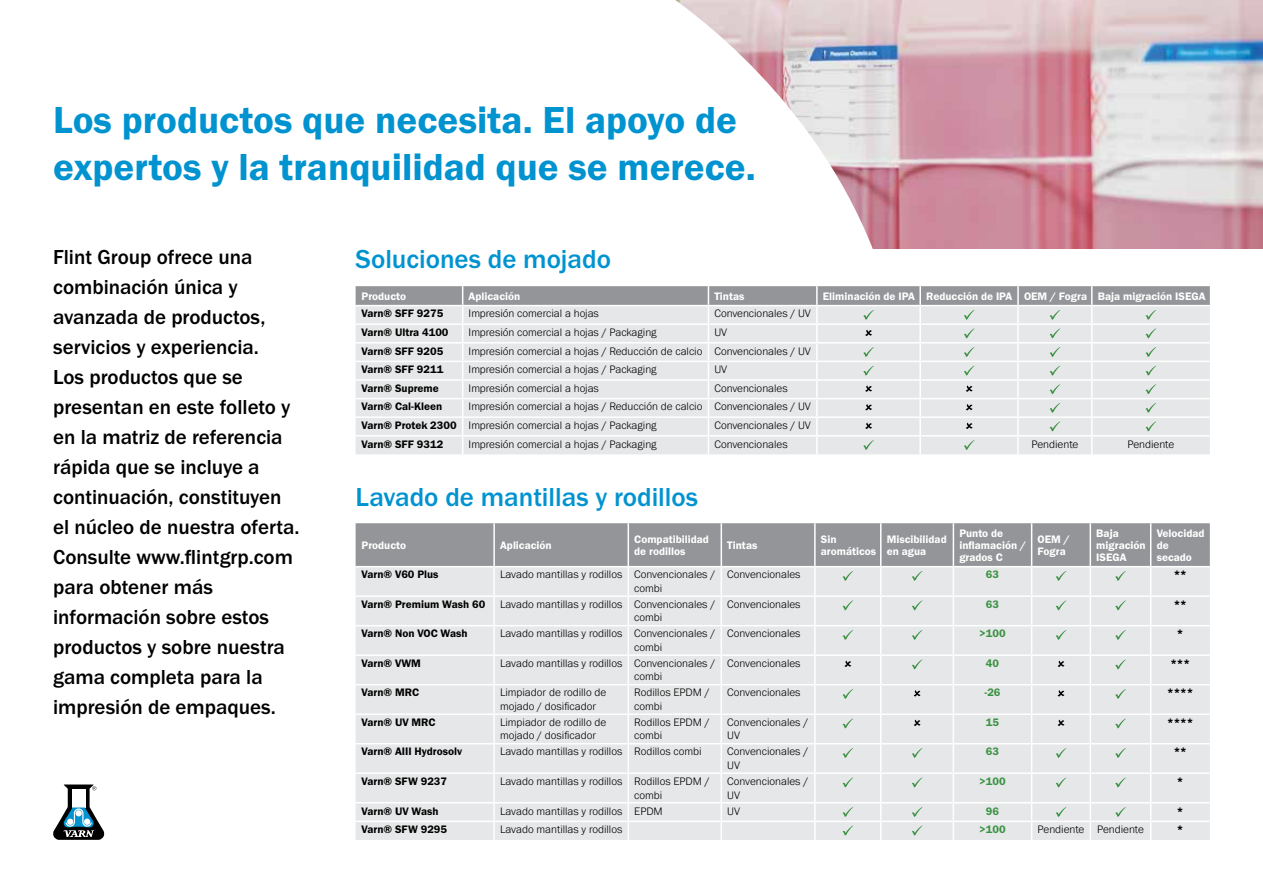
<style>
.page{position:relative;width:1263px;height:893px;background:#fff}
.page>*{position:absolute;margin:0;border:0;box-sizing:border-box;transform-origin:0 0}
.t1{font:39px/46.8px "Franklin Gothic URW Dem";color:#0093d0}
.t2{font:500 27px "Franklin Gothic URW";color:#0093d0}
.t3{font:500 21px/30px "Franklin Gothic URW";color:#000}
.t4{font:300 11.25px/13.5px "Franklin Gothic URW";color:#000}
.t5{font:11.25px "Franklin Gothic URW Dem";color:#000}
.t6{font:11.25px/12px "Franklin Gothic URW Dem";color:#fff}
.t7{font:11.25px "Franklin Gothic URW Dem";color:#3b9244}
.s1{font-family:"Franklin Gothic URW Dem";font-weight:400}
</style>
<div class="page">
<svg style="left:53px;top:784px;width:51px;height:56px"></svg>
<img style="left:675px;top:0;width:588px;height:249px">
<svg style="left:356px;top:286px;width:854px;height:168px;background:#dddfe0"></svg>
<svg style="left:356px;top:523px;width:854px;height:317px;background:#dbddde"></svg>
<h1 class="t1" style="left:53px;top:96px;width:704px">Los productos que necesita. El apoyo de expertos y la tranquilidad que se merece.</h1>
<p class="t3" style="left:53px;top:241px;width:248px">Flint Group ofrece una combinación única y avanzada de productos, servicios y experiencia.<br>Los productos que se presentan en este folleto y en la matriz de referencia rápida que se incluye a continuación, constituyen el núcleo de nuestra oferta.<br>Consulte www.flintgrp.com para obtener más información sobre estos productos y sobre nuestra gama completa para la impresión de empaques.</p>
<h2 class="t2" style="left:356px;top:242px;width:257px">Soluciones de mojado</h2>
<p class="t6" style="left:362px;top:290px;width:46px">Producto</p>
<p class="t6" style="left:469px;top:290px;width:53px">Aplicación</p>
<p class="t6" style="left:714px;top:290px;width:32px">Tintas</p>
<p class="t6" style="left:823px;top:290px;width:384px">Eliminación de IPA Reducción de IPA OEM / Fogra Baja migración ISEGA</p>
<p class="t5" style="left:362px;top:307px;width:83px">Varn® SFF 9275</p>
<p class="t4" style="left:469px;top:307px;width:132px">Impresión comercial a hojas</p>
<p class="t4" style="left:714px;top:307px;width:98px">Convencionales / UV</p>
<p class="t5" style="left:362px;top:325px;width:88px">Varn® Ultra 4100</p>
<p class="t4" style="left:469px;top:325px;width:189px">Impresión comercial a hojas / Packaging</p>
<p class="t4" style="left:714px;top:325px;width:14px">UV</p>
<p class="t5" style="left:362px;top:344px;width:83px">Varn® SFF 9205</p>
<p class="t4" style="left:469px;top:344px;width:344px">Impresión comercial a hojas / Reducción de calcio Convencionales / UV</p>
<p class="t5" style="left:362px;top:362px;width:83px">Varn® SFF 9211</p>
<p class="t4" style="left:469px;top:362px;width:189px">Impresión comercial a hojas / Packaging</p>
<p class="t4" style="left:714px;top:362px;width:14px">UV</p>
<p class="t5" style="left:362px;top:381px;width:79px">Varn® Supreme</p>
<p class="t4" style="left:469px;top:381px;width:132px">Impresión comercial a hojas</p>
<p class="t4" style="left:714px;top:381px;width:75px">Convencionales</p>
<p class="t5" style="left:362px;top:400px;width:82px">Varn® Cal-Kleen</p>
<p class="t4" style="left:362px;top:397px;width:451px;line-height:18.6px;text-indent:107px">Impresión comercial a hojas / Reducción de calcio Convencionales / UV<br><span class="s1">Varn® Protek 2300</span> Impresión comercial a hojas / Packaging</p>
<p class="t4" style="left:714px;top:418px;width:98px">Convencionales / UV</p>
<p class="t5" style="left:362px;top:437px;width:83px">Varn® SFF 9312</p>
<p class="t4" style="left:469px;top:437px;width:189px">Impresión comercial a hojas / Packaging</p>
<p class="t4" style="left:714px;top:437px;width:75px">Convencionales</p>
<p class="t4" style="left:1031px;top:437px;width:48px">Pendiente</p>
<p class="t4" style="left:1127px;top:437px;width:48px">Pendiente</p>
<h2 class="t2" style="left:356px;top:480px;width:344px">Lavado de mantillas y rodillos</h2>
<p class="t6" style="left:362px;top:539px;width:46px">Producto</p>
<p class="t6" style="left:500px;top:539px;width:53px">Aplicación</p>
<p class="t6" style="left:634px;top:533px;width:76px">Compatibilidad de rodillos</p>
<p class="t6" style="left:727px;top:539px;width:32px">Tintas</p>
<p class="t6" style="left:821px;top:533px;width:57px">Sin aromáticos</p>
<p class="t6" style="left:887px;top:533px;width:61px">Miscibilidad en agua</p>
<p class="t6" style="left:959px;top:527px;width:68px">Punto de inflamación / grados C</p>
<p class="t6" style="left:1037px;top:533px;width:34px">OEM /<br>Fogra</p>
<p class="t6" style="left:1096px;top:527px;width:51px">Baja migración<br>ISEGA</p>
<p class="t6" style="left:1157px;top:527px;width:49px">Velocidad de secado</p>
<p class="t5" style="left:362px;top:568px;width:78px">Varn® V60 Plus</p>
<p class="t4" style="left:634px;top:568px;width:82px;text-indent:-134px">Lavado mantillas y rodillos Convencionales / combi</p>
<p class="t4" style="left:727px;top:568px;width:75px">Convencionales</p>
<p class="t7" style="left:986px;top:568px;width:15px">63</p>
<p class="t5" style="left:1174px;top:568px;width:15px">**</p>
<p class="t5" style="left:362px;top:597px;width:125px">Varn® Premium Wash 60</p>
<p class="t4" style="left:634px;top:597px;width:82px;text-indent:-134px">Lavado mantillas y rodillos Convencionales / combi</p>
<p class="t4" style="left:727px;top:597px;width:75px">Convencionales</p>
<p class="t7" style="left:986px;top:597px;width:15px">63</p>
<p class="t5" style="left:1174px;top:597px;width:15px">**</p>
<p class="t5" style="left:362px;top:627px;width:108px">Varn® Non VOC Wash</p>
<p class="t4" style="left:634px;top:627px;width:82px;text-indent:-134px">Lavado mantillas y rodillos Convencionales / combi</p>
<p class="t4" style="left:727px;top:627px;width:75px">Convencionales</p>
<p class="t7" style="left:979px;top:627px;width:28px">&gt;100</p>
<p class="t5" style="left:1177px;top:627px;width:8px">*</p>
<p class="t5" style="left:362px;top:656px;width:61px">Varn® VWM</p>
<p class="t4" style="left:634px;top:656px;width:82px;text-indent:-134px">Lavado mantillas y rodillos Convencionales / combi</p>
<p class="t4" style="left:727px;top:656px;width:75px">Convencionales</p>
<p class="t7" style="left:986px;top:656px;width:15px">40</p>
<p class="t5" style="left:1170px;top:656px;width:21px">***</p>
<p class="t5" style="left:362px;top:686px;width:59px">Varn® MRC</p>
<p class="t4" style="left:500px;top:686px;width:108px">Limpiador de rodillo de mojado / dosificador</p>
<p class="t4" style="left:634px;top:686px;width:77px">Rodillos EPDM / combi</p>
<p class="t4" style="left:727px;top:686px;width:75px">Convencionales</p>
<p class="t7" style="left:984px;top:686px;width:18px">-26</p>
<p class="t5" style="left:1167px;top:686px;width:28px">****</p>
<p class="t5" style="left:362px;top:715px;width:75px">Varn® UV MRC</p>
<p class="t4" style="left:500px;top:715px;width:108px">Limpiador de rodillo de mojado / dosificador</p>
<p class="t4" style="left:634px;top:715px;width:77px">Rodillos EPDM / combi</p>
<p class="t4" style="left:727px;top:715px;width:82px">Convencionales /<br>UV</p>
<p class="t7" style="left:986px;top:715px;width:15px">15</p>
<p class="t5" style="left:1167px;top:715px;width:28px">****</p>
<p class="t5" style="left:362px;top:745px;width:102px">Varn® AIII Hydrosolv</p>
<p class="t4" style="left:500px;top:745px;width:203px">Lavado mantillas y rodillos Rodillos combi</p>
<p class="t4" style="left:727px;top:745px;width:82px">Convencionales /<br>UV</p>
<p class="t7" style="left:986px;top:745px;width:15px">63</p>
<p class="t5" style="left:1174px;top:745px;width:15px">**</p>
<p class="t5" style="left:362px;top:774px;width:87px">Varn® SFW 9237</p>
<p class="t4" style="left:634px;top:774px;width:77px;text-indent:-134px">Lavado mantillas y rodillos Rodillos EPDM / combi</p>
<p class="t4" style="left:727px;top:774px;width:82px">Convencionales /<br>UV</p>
<p class="t7" style="left:979px;top:774px;width:28px">&gt;100</p>
<p class="t5" style="left:1177px;top:774px;width:8px">*</p>
<p class="t5" style="left:362px;top:804px;width:79px">Varn® UV Wash</p>
<p class="t4" style="left:500px;top:804px;width:164px">Lavado mantillas y rodillos EPDM</p>
<p class="t4" style="left:727px;top:804px;width:14px">UV</p>
<p class="t7" style="left:986px;top:804px;width:15px">96</p>
<p class="t5" style="left:1177px;top:804px;width:8px">*</p>
<p class="t5" style="left:362px;top:822px;width:87px">Varn® SFW 9295</p>
<p class="t4" style="left:500px;top:822px;width:124px">Lavado mantillas y rodillos</p>
<p class="t7" style="left:979px;top:822px;width:28px">&gt;100</p>
<p class="t4" style="left:1037px;top:822px;width:108px">Pendiente Pendiente</p>
<p class="t5" style="left:1177px;top:822px;width:8px">*</p>
</div>
